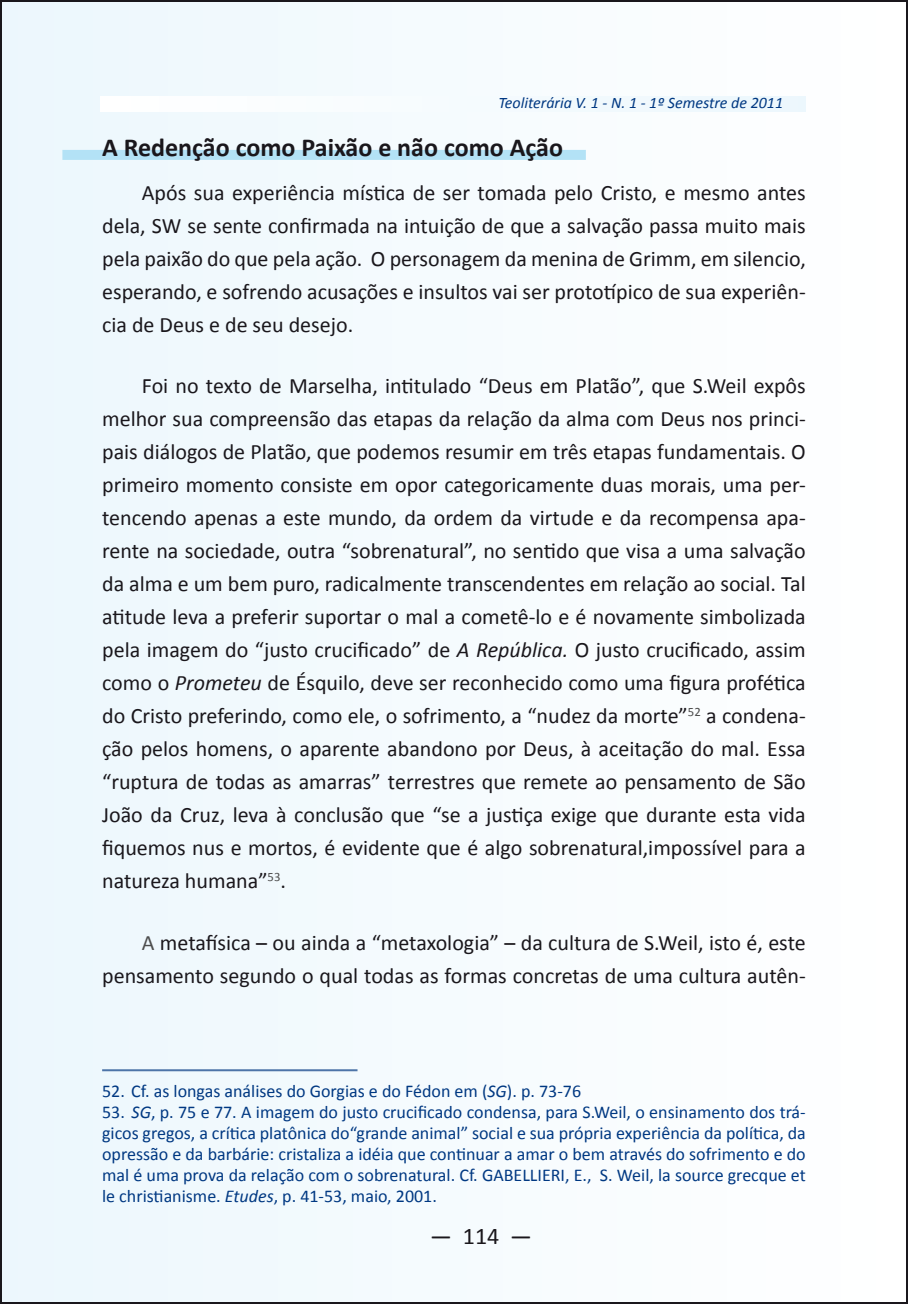
<style>
.page{position:relative;width:908px;height:1304px;background:#fff}
.page>*{position:absolute;margin:0;border:0;box-sizing:border-box;transform-origin:0 0}
.t1{font:700 26px "Calibri";color:#1a171c}
.t2{font:24px "Calibri";color:#1a171c}
.t3{font:22px/33px "Calibri";color:#1a171c;text-align:justify}
.t4{font:18px/21px "Calibri";color:#003882;text-align:justify}
.t5{font:italic 16px "Calibri";color:#003882}
.s1{font-style:italic}
.s2{color:#4d4d4d}
</style>
<div class="page">
<div style="left:1px;top:1px;width:905px;height:1302px;background:#f5fbfe"></div>
<div style="left:62px;top:150px;width:523px;height:10px;background:#b3e2f6"></div>
<hr style="left:102px;top:1069px;width:255px;height:2px;background:#4d74a8">
<p class="t5" style="left:498px;top:93px;width:286px">Teoliterária V. 1 - N. 1 - 1º Semestre de 2011</p>
<p class="t1" style="left:102px;top:131px;width:462px">A Redenção como Paixão e não como Ação</p>
<p class="t3" style="left:102px;top:175px;width:705px;text-indent:40px">Após sua experiência mística de ser tomada pelo Cristo, e mesmo antes dela, SW se sente confirmada na intuição de que a salvação passa muito mais pela paixão do que pela ação. O personagem da menina de Grimm, em silencio, esperando, e sofrendo acusações e insultos vai ser prototípico de sua experiên&shy;cia de Deus e de seu desejo.</p>
<p class="t3" style="left:102px;top:368px;width:704px;text-indent:40px">Foi no texto de Marselha, intitulado “Deus em Platão”, que S.Weil expôs melhor sua compreensão das etapas da relação da alma com Deus nos princi&shy;pais diálogos de Platão, que podemos resumir em três etapas fundamentais. O primeiro momento consiste em opor categoricamente duas morais, uma per&shy;tencendo apenas a este mundo, da ordem da virtude e da recompensa apa&shy;rente na sociedade, outra “sobrenatural”, no sentido que visa a uma salvação da alma e um bem puro, radicalmente transcendentes em relação ao social. Tal atitude leva a preferir suportar o mal a cometê-lo e é novamente simbolizada pela imagem do “justo crucificado” de <span class="s1">A República.</span> O justo crucificado, assim como o <span class="s1">Prometeu</span> de Ésquilo, deve ser reconhecido como uma figura profética do Cristo preferindo, como ele, o sofrimento, a “nudez da morte”<sup>52</sup> a condena&shy;ção pelos homens, o aparente abandono por Deus, à aceitação do mal. Essa “ruptura de todas as amarras” terrestres que remete ao pensamento de São João da Cruz, leva à conclusão que “se a justiça exige que durante esta vida fiquemos nus e mortos, é evidente que é algo sobrenatural,impossível para a natureza humana”<sup>53</sup>.</p>
<p class="t3" style="left:102px;top:925px;width:704px;text-align:right"><span class="s2">A</span> metafísica – ou ainda a “metaxologia” – da cultura de S.Weil, isto é, este pensamento segundo o qual todas as formas concretas de uma cultura autên-</p>
<p class="t4" style="left:102px;top:1080px;width:480px">52. Cf. as longas análises do Gorgias e do Fédon em (<span class="s1">SG</span>). p. 73-76</p>
<p class="t4" style="left:102px;top:1101px;width:705px">53. <span class="s1">SG</span>, p. 75 e 77. A imagem do justo crucificado condensa, para S.Weil, o ensinamento dos trá&shy;gicos gregos, a crítica platônica do“grande animal” social e sua própria experiência da política, da opressão e da barbárie: cristaliza a idéia que continuar a amar o bem através do sofrimento e do mal é uma prova da relação com o sobrenatural. Cf. GABELLIERI, E., S. Weil, la source grecque et le christianisme. <span class="s1">Etudes</span>, p. 41-53, maio, 2001.</p>
<p class="t2" style="left:430px;top:1221px;width:103px">— 114 —</p>
</div>
